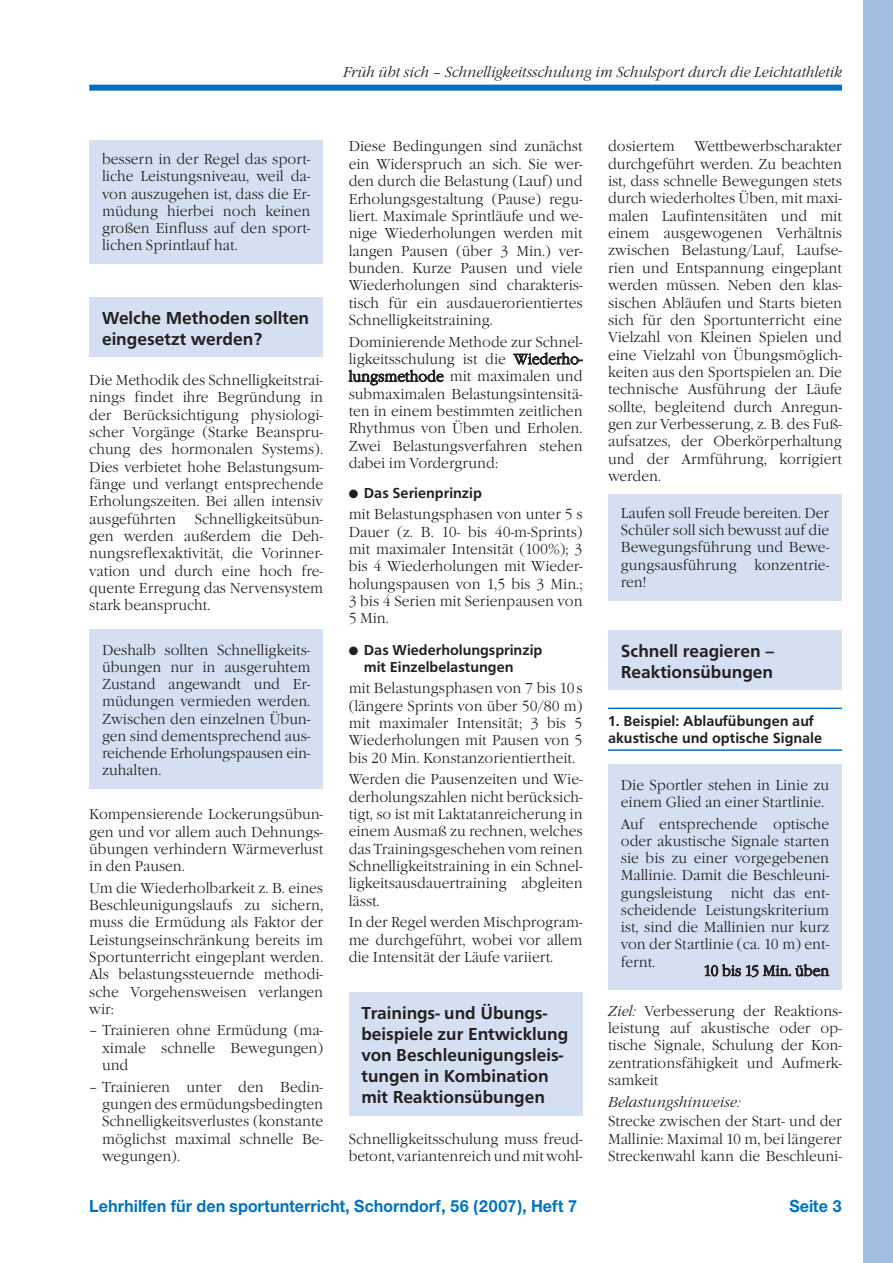
<style>
.page{position:relative;width:893px;height:1263px;background:#fff}
.page>*{position:absolute;margin:0;border:0;box-sizing:border-box;transform-origin:0 0}
.t1{font:500 18px/21px "Frutus T";color:#231f20}
.t2{font:700 18px "Nimbus Sans Novus T";color:#0072bc;scale:.95 1}
.t3{font:300 15px/17.4px "Garamond Itc T";color:#231f20;text-align:justify;scale:.95 1}
.t4{font:300 15px/17.2px "Garamond Itc T";color:#231f20;text-align:justify}
.t5{font:500 15px/16.6px "Frutus T";color:#231f20}
.t6{font:italic 300 15px "Garamond Itc T";color:#231f20;scale:.95 1}
.s1{font-family:"Frutus T";font-weight:500}
.s2{font-style:italic}
</style>
<div class="page">
<div style="left:89px;top:85px;width:753px;height:6px;background:#0072bc"></div>
<div style="left:863px;top:0;width:30px;height:1263px;background:#a2bde2"></div>
<div style="left:89px;top:298px;width:234px;height:59px;background:#d4e0f1"></div>
<div style="left:89px;top:630px;width:234px;height:159px;background:#d4e0f1"></div>
<svg style="left:513px;top:352px;width:70px;height:13px"></svg>
<svg style="left:349px;top:369px;width:95px;height:16px"></svg>
<div style="left:349px;top:992px;width:234px;height:123px;background:#d4e0f1"></div>
<hr style="left:608px;top:707px;width:234px;height:2px;background:#0072bc">
<hr style="left:608px;top:749px;width:234px;height:2px;background:#0072bc">
<div style="left:608px;top:494px;width:234px;height:106px;background:#d4e0f1"></div>
<div style="left:608px;top:630px;width:234px;height:60px;background:#d4e0f1"></div>
<div style="left:608px;top:764px;width:234px;height:226px;background:#d4e0f1"></div>
<svg style="left:704px;top:964px;width:125px;height:14px"></svg>
<div style="left:89px;top:140px;width:234px;height:124px;background:#d4e0f1"></div>
<p class="t6" style="left:343px;top:63px;width:527px">Früh übt sich – Schnelligkeitsschulung im Schulsport durch die Leichtathletik</p>
<p class="t3" style="left:102px;top:151px;width:221px">bessern in der Regel das sport&shy;liche Leistungsniveau, weil da&shy;von auszugehen ist, dass die Er&shy;müdung hierbei noch keinen großen Einfluss auf den sport&shy;lichen Sprintlauf hat.</p>
<p class="t1" style="left:102px;top:307px;width:209px">Welche Methoden sollten eingesetzt werden?</p>
<p class="t3" style="left:89px;top:372px;width:248px">Die Methodik des Schnelligkeitstrai&shy;nings findet ihre Begründung in der Berücksichtigung physiologi&shy;scher Vorgänge (Starke Beanspru&shy;chung des hormonalen Systems).<br>Dies verbietet hohe Belastungsum&shy;fänge und verlangt entsprechende Erholungszeiten. Bei allen intensiv ausgeführten Schnelligkeitsübun&shy;gen werden außerdem die Deh&shy;nungsreflexaktivität, die Vorinner&shy;vation und durch eine hoch fre&shy;quente Erregung das Nervensystem stark beansprucht.</p>
<p class="t3" style="left:102px;top:641px;width:221px">Deshalb sollten Schnelligkeits&shy;übungen nur in ausgeruhtem Zustand angewandt und Er&shy;müdungen vermieden werden.<br>Zwischen den einzelnen Übun&shy;gen sind dementsprechend aus&shy;reichende Erholungspausen ein&shy;zuhalten.</p>
<p class="t3" style="left:89px;top:806px;width:248px">Kompensierende Lockerungs-übun&shy;gen und vor allem auch Dehnungs&shy;übungen verhindern Wärmeverlust in den Pausen.</p>
<p class="t3" style="left:89px;top:879px;width:248px">Um die Wiederholbarkeit z. B. eines Beschleunigungslaufs zu sichern, muss die Ermüdung als Faktor der Leistungseinschränkung bereits im Sportunterricht eingeplant werden.<br>Als belastungssteuernde methodi&shy;sche Vorgehensweisen verlangen wir:</p>
<p class="t4" style="left:102px;top:1022px;width:223px;text-indent:-13px">– Trainieren ohne Ermüdung (ma&shy;ximale schnelle Bewegungen) und</p>
<p class="t4" style="left:102px;top:1078px;width:223px;text-indent:-13px">– Trainieren unter den Bedin&shy;gungen des ermüdungsbedingten Schnelligkeitsverlustes (konstante möglichst maximal schnelle Be&shy;wegungen).</p>
<p class="t3" style="left:349px;top:138px;width:248px">Diese Bedingungen sind zunächst ein Widerspruch an sich. Sie wer&shy;den durch die Belastung (Lauf) und Erholungsgestaltung (Pause) regu&shy;liert. Maximale Sprintläufe und we&shy;nige Wiederholungen werden mit langen Pausen (über 3 Min.) ver&shy;bunden. Kurze Pausen und viele Wiederholungen sind charakteris&shy;tisch für ein ausdauerorientiertes Schnelligkeitstraining.</p>
<p class="t3" style="left:349px;top:333px;width:248px">Dominierende Methode zur Schnel&shy;ligkeitsschulung ist die Wiederho&shy;lungsmethode mit maximalen und submaximalen Belastungsintensitä&shy;ten in einem bestimmten zeitlichen Rhythmus von Üben und Erholen.<br>Zwei Belastungsverfahren stehen dabei im Vordergrund:</p>
<p class="t3" style="left:349px;top:482px;width:248px;line-height:21.6px">● <span class="s1">Das Serienprinzip<br></span>mit Belastungsphasen von unter 5 s</p>
<p class="t3" style="left:349px;top:523px;width:248px">Dauer (z. B. 10- bis 40-m-Sprints) mit maximaler Intensität (100%); 3 bis 4 Wiederholungen mit Wieder&shy;holungspausen von 1,5 bis 3 Min.; 3 bis 4 Serien mit Serienpausen von 5 Min.</p>
<p class="t5" style="left:364px;top:641px;width:180px;text-indent:-15px">● Das Wiederholungsprinzip mit Einzelbelastungen</p>
<p class="t3" style="left:349px;top:679px;width:248px">mit Belastungsphasen von 7 bis 10s (längere Sprints von über 50/80 m) mit maximaler Intensität; 3 bis 5<br>Wiederholungen mit Pausen von 5 bis 20 Min. Konstanzorientiertheit.</p>
<p class="t3" style="left:349px;top:770px;width:248px">Werden die Pausenzeiten und Wie&shy;derholungszahlen nicht berücksich&shy;tigt, so ist mit Laktatanreicherung in einem Ausmaß zu rechnen, welches das Trainingsgeschehen vom reinen Schnelligkeitstraining in ein Schnel&shy;ligkeitsausdauertraining abgleiten lässt.</p>
<p class="t3" style="left:349px;top:914px;width:248px">In der Regel werden Mischprogram&shy;me durchgeführt, wobei vor allem die Intensität der Läufe variiert.</p>
<p class="t1" style="left:361px;top:1002px;width:208px">Trainings- und Übungs&shy;beispiele zur Entwicklung von Beschleunigungsleis&shy;tungen in Kombination mit Reaktionsübungen</p>
<p class="t3" style="left:349px;top:1130px;width:248px">Schnelligkeitsschulung muss freud&shy;betont, variantenreich und mit wohl-</p>
<p class="t3" style="left:608px;top:138px;width:72px">dosiertem</p>
<p class="t3" style="left:608px;top:138px;width:248px;text-indent:86px">Wettbewerbscharakter durchgeführt werden. Zu beachten ist, dass schnelle Bewegungen stets durch wiederholtes Üben, mit maxi&shy;malen Laufintensitäten und mit einem ausgewogenen Verhältnis zwischen Belastung/Lauf, Laufse&shy;rien und Entspannung eingeplant werden müssen. Neben den klas&shy;sischen Abläufen und Starts bieten sich für den Sportunterricht eine Vielzahl von Kleinen Spielen und eine Vielzahl von Übungsmöglich&shy;keiten aus den Sportspielen an. Die technische Ausführung der Läufe sollte, begleitend durch Anregun&shy;gen zur Verbesserung, z. B. des Fuß&shy;aufsatzes, der Oberkörperhaltung und der Armführung, korrigiert werden.</p>
<p class="t3" style="left:621px;top:504px;width:221px">Laufen soll Freude bereiten. Der Schüler soll sich bewusst auf die Bewegungsführung und Bewe&shy;gungsausführung konzentrie&shy;ren!</p>
<p class="t1" style="left:621px;top:640px;width:155px">Schnell reagieren –<br>Reaktionsübungen</p>
<p class="t5" style="left:608px;top:712px;width:215px">1. Beispiel: Ablaufübungen auf akustische und optische Signale</p>
<p class="t3" style="left:621px;top:776px;width:221px">Die Sportler stehen in Linie zu einem Glied an einer Startlinie.</p>
<p class="t3" style="left:621px;top:815px;width:221px">Auf entsprechende optische oder akustische Signale starten sie bis zu einer vorgegebenen Mallinie. Damit die Beschleuni&shy;gungsleistung nicht das ent&shy;scheidende Leistungskriterium ist, sind die Mallinien nur kurz von der Startlinie (ca. 10 m) ent&shy;fernt.</p>
<p class="t3" style="left:703px;top:962px;width:134px">10 bis 15 Min. üben</p>
<p class="t3" style="left:608px;top:1002px;width:248px"><span class="s2">Ziel:</span> Verbesserung der Reaktions&shy;leistung auf akustische oder op&shy;tische Signale, Schulung der Kon&shy;zentrationsfähigkeit und Auf-merk&shy;samkeit</p>
<p class="t3" style="left:608px;top:1092px;width:248px;line-height:19.5px"><span class="s2">Belastungshinweise:<br></span>Strecke zwischen der Start- und der</p>
<p class="t3" style="left:608px;top:1130px;width:248px">Mallinie: Maximal 10 m, bei längerer<br>Streckenwahl kann die Beschleuni-</p>
<p class="t2" style="left:89px;top:1195px;width:515px">Lehrhilfen für den sportunterricht, Schorndorf, 56 (2007), Heft 7</p>
<p class="t2" style="left:789px;top:1195px;width:42px">Seite</p>
</div>
